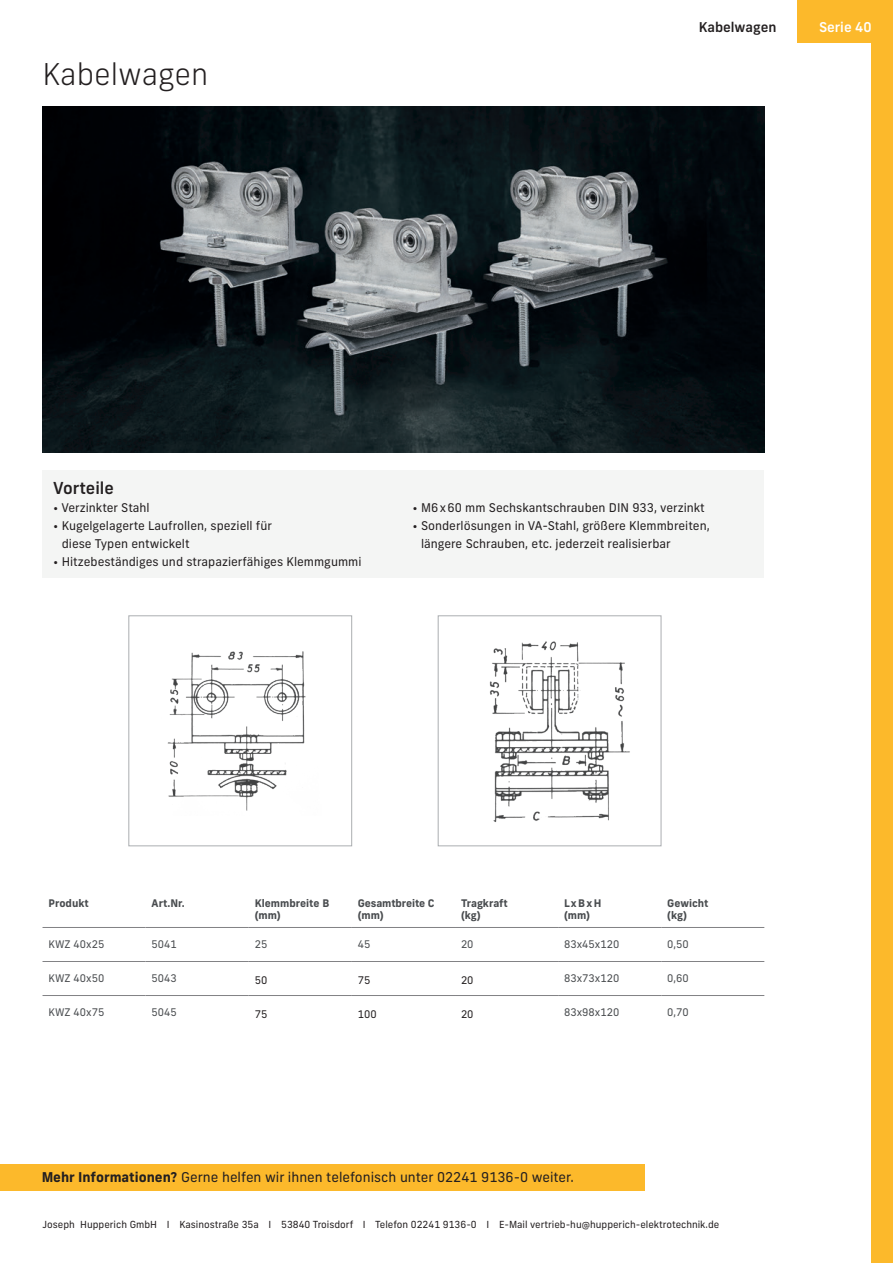
<style>
.page{position:relative;width:893px;height:1263px;background:#fff}
.page>*{position:absolute;margin:0;border:0;box-sizing:border-box;transform-origin:0 0}
.t1{font:300 30px "New Frank";color:#231f20}
.t2{font:500 16.5px "New Frank";color:#231f20}
.t3{font:13.5px "New Frank";color:#231f20}
.t4{font:500 13.5px "New Frank";color:#231f20}
.t5{font:500 13.5px "New Frank";color:#fff}
.t6{font:12px/18px "New Frank";color:#231f20}
.t7{font:10.5px "New Frank";color:#494c4f}
.t8{font:700 10.5px/12px "New Frank";color:#494c4f}
.t9{font:10.5px "New Frank";color:#231f20}
.t10{font:9.75px "New Frank";color:#231f20}
.s1{font-weight:700}
</style>
<div class="page">
<div style="left:872px;top:0;width:21px;height:1263px;background:#fcb92b"></div>
<img style="left:43px;top:106px;width:721px;height:347px">
<img style="left:167px;top:651px;width:139px;height:160px">
<div style="left:129px;top:616px;width:223px;height:230px;border:1px solid #abaeb1"></div>
<img style="left:489px;top:641px;width:141px;height:181px">
<div style="left:438px;top:616px;width:223px;height:230px;border:1px solid #abaeb1"></div>
<hr style="left:43px;top:927px;width:103px;height:1px;background:#828285">
<hr style="left:146px;top:927px;width:103px;height:1px;background:#828285">
<hr style="left:249px;top:927px;width:103px;height:1px;background:#828285">
<hr style="left:352px;top:927px;width:103px;height:1px;background:#828285">
<hr style="left:455px;top:927px;width:103px;height:1px;background:#828285">
<hr style="left:558px;top:927px;width:103px;height:1px;background:#828285">
<hr style="left:661px;top:927px;width:103px;height:1px;background:#828285">
<hr style="left:43px;top:961px;width:103px;height:1px;background:#828285">
<hr style="left:146px;top:961px;width:103px;height:1px;background:#828285">
<hr style="left:249px;top:961px;width:103px;height:1px;background:#828285">
<hr style="left:352px;top:961px;width:103px;height:1px;background:#828285">
<hr style="left:455px;top:961px;width:103px;height:1px;background:#828285">
<hr style="left:558px;top:961px;width:103px;height:1px;background:#828285">
<hr style="left:661px;top:961px;width:103px;height:1px;background:#828285">
<hr style="left:43px;top:995px;width:103px;height:1px;background:#828285">
<hr style="left:146px;top:995px;width:103px;height:1px;background:#828285">
<hr style="left:249px;top:995px;width:103px;height:1px;background:#828285">
<hr style="left:352px;top:995px;width:103px;height:1px;background:#828285">
<hr style="left:455px;top:995px;width:103px;height:1px;background:#828285">
<hr style="left:558px;top:995px;width:103px;height:1px;background:#828285">
<hr style="left:661px;top:995px;width:103px;height:1px;background:#828285">
<div style="left:43px;top:470px;width:721px;height:107px;background:#f4f5f4"></div>
<div style="left:798px;top:0;width:95px;height:43px;background:#fcb92b"></div>
<div style="left:0;top:1164px;width:644px;height:27px;background:#fcb92b"></div>
<h1 class="t1" style="left:43px;top:56px;width:167px">Kabelwagen</h1>
<p class="t4" style="left:699px;top:18px;width:79px">Kabelwagen</p>
<p class="t5" style="left:819px;top:18px;width:54px">Serie 40</p>
<h2 class="t2" style="left:53px;top:477px;width:62px">Vorteile</h2>
<p class="t6" style="left:53px;top:498px;width:98px">• Verzinkter Stahl</p>
<p class="t6" style="left:62px;top:516px;width:212px;text-indent:-9px">• Kugelgelagerte Laufrollen, speziell für diese Typen entwickelt</p>
<p class="t6" style="left:53px;top:552px;width:310px">• Hitzebeständiges und strapazierfähiges Klemmgummi</p>
<p class="t6" style="left:412px;top:498px;width:294px">• M6x60 mm Sechskantschrauben DIN 933, verzinkt</p>
<p class="t6" style="left:421px;top:516px;width:290px;text-indent:-9px">• Sonderlösungen in VA-Stahl, größere Klemmbreiten, längere Schrauben, etc. jederzeit realisierbar</p>
<p class="t8" style="left:49px;top:897px;width:42px">Produkt</p>
<p class="t8" style="left:152px;top:897px;width:35px">Art.Nr.</p>
<p class="t8" style="left:255px;top:897px;width:76px">Klemmbreite B (mm)</p>
<p class="t8" style="left:358px;top:897px;width:78px">Gesamtbreite C (mm)</p>
<p class="t8" style="left:461px;top:897px;width:48px">Tragkraft (kg)</p>
<p class="t8" style="left:564px;top:897px;width:39px">LxBxH (mm)</p>
<p class="t8" style="left:667px;top:897px;width:43px">Gewicht (kg)</p>
<p class="t7" style="left:49px;top:938px;width:57px">KWZ 40x25</p>
<p class="t7" style="left:152px;top:938px;width:27px">5041</p>
<p class="t7" style="left:255px;top:937px;width:14px">25</p>
<p class="t7" style="left:358px;top:937px;width:14px">45</p>
<p class="t7" style="left:461px;top:937px;width:14px">20</p>
<p class="t7" style="left:564px;top:938px;width:57px">83x45x120</p>
<p class="t7" style="left:667px;top:938px;width:23px">0,50</p>
<p class="t7" style="left:49px;top:972px;width:57px">KWZ 40x50</p>
<p class="t7" style="left:152px;top:972px;width:27px">5043</p>
<p class="t9" style="left:255px;top:973px;width:14px">50</p>
<p class="t9" style="left:358px;top:973px;width:14px">75</p>
<p class="t9" style="left:461px;top:973px;width:14px">20</p>
<p class="t7" style="left:564px;top:972px;width:57px">83x73x120</p>
<p class="t7" style="left:667px;top:972px;width:23px">0,60</p>
<p class="t7" style="left:49px;top:1006px;width:57px">KWZ 40x75</p>
<p class="t7" style="left:152px;top:1006px;width:27px">5045</p>
<p class="t9" style="left:255px;top:1007px;width:14px">75</p>
<p class="t9" style="left:358px;top:1007px;width:20px">100</p>
<p class="t9" style="left:461px;top:1007px;width:14px">20</p>
<p class="t7" style="left:564px;top:1006px;width:57px">83x98x120</p>
<p class="t7" style="left:667px;top:1006px;width:23px">0,70</p>
<p class="t3" style="left:42px;top:1169px;width:534px"><span class="s1">Mehr Informationen?</span> Gerne helfen wir ihnen telefonisch unter 02241 9136-0 weiter.</p>
<p class="t10" style="left:43px;top:1218px;width:678px">Joseph Hupperich GmbH I Kasinostraße 35a I 53840 Troisdorf I Telefon 02241 9136-0 I E-Mail vertrieb-hu@hupperich-elektrotechnik.de</p>
</div>
